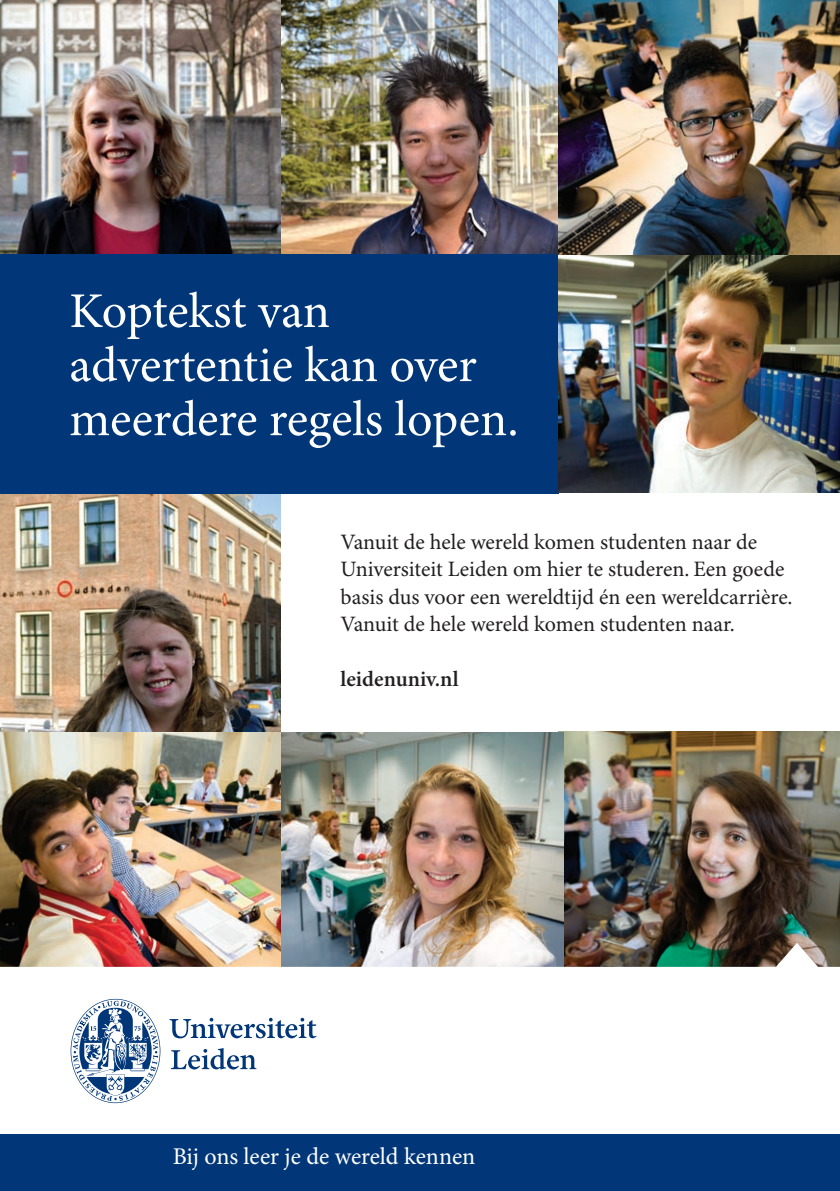
<style>
.page{position:relative;width:840px;height:1191px;background:#fff}
.page>*{position:absolute;margin:0;border:0;box-sizing:border-box;transform-origin:0 0}
.t1{font:50px/54px "Minion Pro";letter-spacing:-.005em;color:#fff}
.t2{font:24px "Minion Pro";color:#fff}
.t3{font:22px/27.4px "Minion Pro";color:#231f20}
.t4{font:600 22px "Minion Pro";color:#231f20}
</style>
<div class="page">
<img style="left:0;top:0;width:557px;height:254px">
<img style="left:0;top:493px;width:280px;height:239px">
<div style="left:0;top:254px;width:557px;height:239px;background:#013778"></div>
<img style="left:0;top:732px;width:557px;height:211px">
<img style="left:557px;top:0;width:282px;height:493px">
<img style="left:557px;top:731px;width:282px;height:212px">
<div style="left:0;top:1134px;width:839px;height:57px;background:#013778"></div>
<img style="left:0;top:943px;width:839px;height:56px">
<svg style="left:169px;top:1017px;width:147px;height:52px"></svg>
<svg style="left:71px;top:999px;width:89px;height:104px"></svg>
<h1 class="t1" style="left:69px;top:286px;width:450px">Koptekst van advertentie kan over meerdere regels lopen.</h1>
<p class="t3" style="left:340px;top:529px;width:453px">Vanuit de hele wereld komen studenten naar de Universiteit Leiden om hier te studeren. Een goede basis dus voor een wereldtijd én een wereldcarrière.<br>Vanuit de hele wereld komen studenten naar.</p>
<p class="t4" style="left:340px;top:666px;width:119px">leidenuniv.nl</p>
<p class="t2" style="left:173px;top:1142px;width:304px">Bij ons leer je de wereld kennen</p>
</div>
